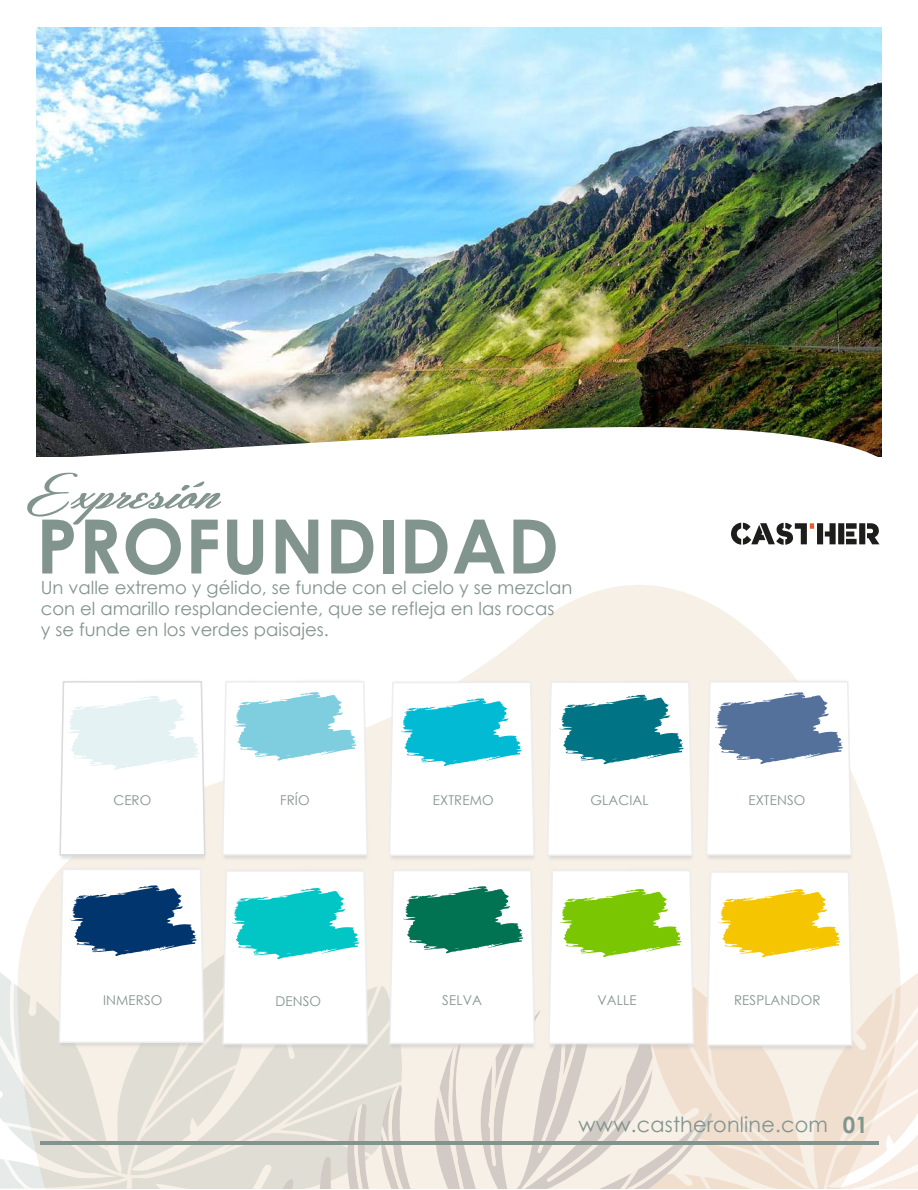
<style>
.page{position:relative;width:918px;height:1190px;background:#fff}
.page>*{position:absolute;margin:0;border:0;box-sizing:border-box;transform-origin:0 0}
.t1{font:700 75px "Century Gothic";letter-spacing:.01em;color:#82948e}
.t2{font:54px "Hemmet Personal Use Only";letter-spacing:.01em;color:#82948e}
.t3{font:21px "Century Gothic";letter-spacing:.01em;color:#82948e}
.t4{font:18px/21px "Century Gothic";color:#82948e}
.t5{font:13.5px "Century Gothic";letter-spacing:.01em;color:#82948e}
.s1{font-weight:700;font-size:22.5px}
</style>
<div class="page">
<svg style="left:532px;top:585px;width:215px;height:43px;fill:#f7f0e7"></svg>
<img style="left:36px;top:27px;width:845px;height:376px">
<svg style="left:731px;top:523px;width:148px;height:22px"></svg>
<svg style="left:60px;top:681px;width:110px;height:134px"></svg>
<img style="left:170px;top:681px;width:51px;height:134px">
<svg style="left:221px;top:681px;width:116px;height:134px"></svg>
<img style="left:337px;top:657px;width:158px;height:159px">
<svg style="left:388px;top:681px;width:107px;height:135px"></svg>
<img style="left:495px;top:628px;width:158px;height:188px">
<svg style="left:546px;top:681px;width:107px;height:135px"></svg>
<img style="left:653px;top:628px;width:217px;height:190px">
<svg style="left:704px;top:680px;width:148px;height:138px"></svg>
<img style="left:59px;top:815px;width:165px;height:53px">
<img style="left:170px;top:817px;width:167px;height:51px">
<img style="left:654px;top:818px;width:231px;height:50px">
<svg style="left:0;top:868px;width:917px;height:320px"></svg>
<hr style="left:41px;top:1142px;width:837px;height:3px;background:#82948e">
<img style="left:36px;top:403px;width:845px;height:54px">
<h2 class="t2" style="left:27px;top:454px;width:194px">Expresión</h2>
<h1 class="t1" style="left:36px;top:489px;width:524px">PROFUNDIDAD</h1>
<p class="t4" style="left:41px;top:576px;width:533px">Un valle extremo y gélido, se funde con el cielo y se mezclan con el amarillo resplandeciente, que se refleja en las rocas<br>y se funde en los verdes paisajes.</p>
<p class="t5" style="left:113px;top:790px;width:40px">CERO</p>
<p class="t5" style="left:280px;top:790px;width:31px">FRÍO</p>
<p class="t5" style="left:432px;top:790px;width:62px">EXTREMO</p>
<p class="t5" style="left:590px;top:790px;width:60px">GLACIAL</p>
<p class="t5" style="left:748px;top:790px;width:58px">EXTENSO</p>
<p class="t5" style="left:103px;top:990px;width:61px">INMERSO</p>
<p class="t5" style="left:275px;top:992px;width:47px">DENSO</p>
<p class="t5" style="left:442px;top:990px;width:41px">SELVA</p>
<p class="t5" style="left:597px;top:990px;width:41px">VALLE</p>
<p class="t5" style="left:733px;top:990px;width:88px">RESPLANDOR</p>
<p class="t3" style="left:578px;top:1109px;width:291px">www.castheronline.com <span class="s1">01</span></p>
</div>
